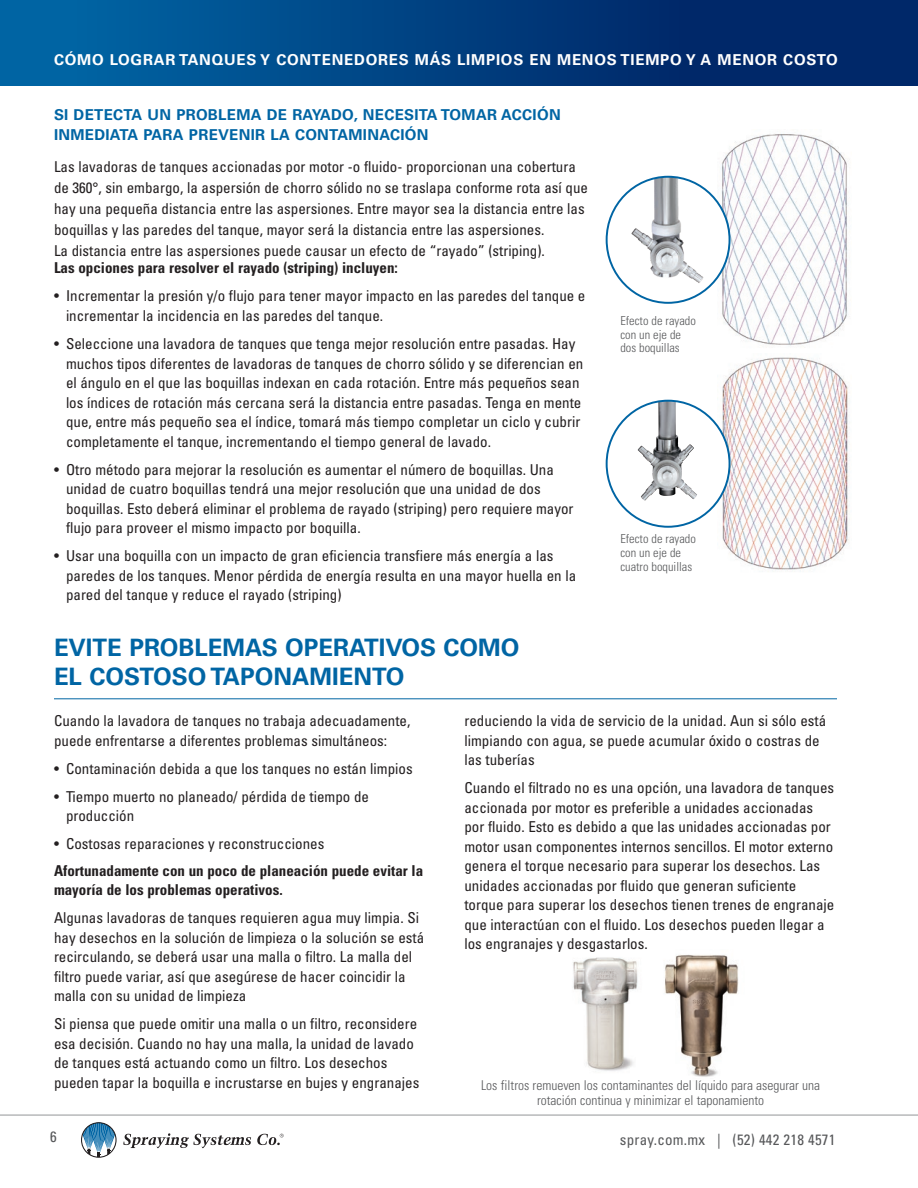
<style>
.page{position:relative;width:918px;height:1188px;background:#fff}
.page>*{position:absolute;margin:0;border:0;box-sizing:border-box;transform-origin:0 0}
.big_headline{font:700 24px/28.8px "Univers LT Std";color:#0065a4}
.body{font:condensed 15px/19.5px "Univers LT Std";color:#231f20}
.body_bullets{font:condensed 15px/19.5px "Univers LT Std";color:#231f20}
.body-2{font:700 condensed 15px/19.5px "Univers LT Std";color:#231f20}
.subhead{font:700 15px/19.5px "Univers LT Std";letter-spacing:.02em;color:#0065a4}
.t1{font:700 15px "Univers LT Std";letter-spacing:.05em;color:#fff}
.t2{font:condensed 15px "Univers LT Std";letter-spacing:.015em;color:#57585a}
.gray_caption{font:300 condensed 13.5px/15px "Univers LT Std";color:#57585a;text-align:center}
.gray_caption-2{font:300 condensed 12.45px/13.8px "Univers LT Std";color:#57585a}
</style>
<div class="page">
<div style="left:0;top:0;width:918px;height:85px;background:linear-gradient(to right,#0066a5,#001c5d)"></div>
<hr style="left:917px;top:0;width:1px;height:85px;background:#0065a4">
<hr style="left:0;top:1115px;width:918px;height:1px;background:#939598">
<svg style="left:81px;top:1122px;width:36px;height:36px"></svg>
<svg style="left:123px;top:1133px;width:128px;height:15px"></svg>
<svg style="left:257px;top:1134px;width:27px;height:11px"></svg>
<img style="left:665px;top:954px;width:74px;height:123px">
<img style="left:573px;top:957px;width:65px;height:114px">
<hr style="left:54px;top:698px;width:783px;height:1px;background:#0065a4">
<img style="left:721px;top:134px;width:127px;height:212px">
<img style="left:607px;top:177px;width:123px;height:126px">
<img style="left:718px;top:357px;width:132px;height:215px">
<svg style="left:607px;top:401px;width:123px;height:126px"></svg>
<img style="left:637px;top:402px;width:21px;height:55px">
<p class="t1" style="left:54px;top:51px;width:785px">CÓMO LOGRAR TANQUES Y CONTENEDORES MÁS LIMPIOS EN MENOS TIEMPO Y A MENOR COSTO</p>
<p class="subhead" style="left:54px;top:106px;width:508px">SI DETECTA UN PROBLEMA DE RAYADO, NECESITA TOMAR ACCIÓN<br>INMEDIATA PARA PREVENIR LA CONTAMINACIÓN</p>
<p class="body" style="left:54px;top:156px;width:536px;line-height:21px">Las lavadoras de tanques accionadas por motor -o fluido- proporcionan una cobertura de 360°, sin embargo, la aspersión de chorro sólido no se traslapa conforme rota así que hay una pequeña distancia entre las aspersiones. Entre mayor sea la distancia entre las boquillas y las paredes del tanque, mayor será la distancia entre las aspersiones.<br>La distancia entre las aspersiones puede causar un efecto de “rayado” (striping).</p>
<p class="body-2" style="left:54px;top:258px;width:345px">Las opciones para resolver el rayado (striping) incluyen:</p>
<p class="body" style="left:66px;top:286px;width:521px;text-indent:-12px">• Incrementar la presión y/o flujo para tener mayor impacto en las paredes del tanque e incrementar la incidencia en las paredes del tanque.</p>
<p class="body" style="left:66px;top:334px;width:519px;text-indent:-12px">• Seleccione una lavadora de tanques que tenga mejor resolución entre pasadas. Hay muchos tipos diferentes de lavadoras de tanques de chorro sólido y se diferencian en el ángulo en el que las boquillas indexan en cada rotación. Entre más pequeños sean los índices de rotación más cercana será la distancia entre pasadas. Tenga en mente que, entre más pequeño sea el índice, tomará más tiempo completar un ciclo y cubrir completamente el tanque, incrementando el tiempo general de lavado.</p>
<p class="body" style="left:66px;top:459px;width:509px;text-indent:-12px">• Otro método para mejorar la resolución es aumentar el número de boquillas. Una unidad de cuatro boquillas tendrá una mejor resolución que una unidad de dos boquillas. Esto deberá eliminar el problema de rayado (striping) pero requiere mayor flujo para proveer el mismo impacto por boquilla.</p>
<p class="body" style="left:66px;top:546px;width:512px;text-indent:-12px">• Usar una boquilla con un impacto de gran eficiencia transfiere más energía a las paredes de los tanques. Menor pérdida de energía resulta en una mayor huella en la pared del tanque y reduce el rayado (striping)</p>
<p class="gray_caption-2" style="left:620px;top:314px;width:77px">Efecto de rayado con un eje de dos boquillas</p>
<p class="gray_caption-2" style="left:620px;top:532px;width:77px">Efecto de rayado con un eje de cuatro boquillas</p>
<p class="big_headline" style="left:54px;top:633px;width:467px">EVITE PROBLEMAS OPERATIVOS COMO<br>EL COSTOSO TAPONAMIENTO</p>
<p class="body" style="left:54px;top:711px;width:358px">Cuando la lavadora de tanques no trabaja adecuadamente, puede enfrentarse a diferentes problemas simultáneos:</p>
<p class="body_bullets" style="left:54px;top:758px;width:360px">• Contaminación debida a que los tanques no están limpios</p>
<p class="body_bullets" style="left:66px;top:787px;width:305px;text-indent:-12px">• Tiempo muerto no planeado/ pérdida de tiempo de producción</p>
<p class="body_bullets" style="left:54px;top:834px;width:272px">• Costosas reparaciones y reconstrucciones</p>
<p class="body-2" style="left:54px;top:861px;width:371px">Afortunadamente con un poco de planeación puede evitar la mayoría de los problemas operativos.</p>
<p class="body" style="left:54px;top:908px;width:372px">Algunas lavadoras de tanques requieren agua muy limpia. Si hay desechos en la solución de limpieza o la solución se está recirculando, se deberá usar una malla o filtro. La malla del filtro puede variar, así que asegúrese de hacer coincidir la malla con su unidad de limpieza</p>
<p class="body" style="left:54px;top:1014px;width:367px">Si piensa que puede omitir una malla o un filtro, reconsidere esa decisión. Cuando no hay una malla, la unidad de lavado de tanques está actuando como un filtro. Los desechos pueden tapar la boquilla e incrustarse en bujes y engranajes</p>
<p class="body" style="left:464px;top:711px;width:363px">reduciendo la vida de servicio de la unidad. Aun si sólo está limpiando con agua, se puede acumular óxido o costras de las tuberías</p>
<p class="body" style="left:464px;top:778px;width:372px">Cuando el filtrado no es una opción, una lavadora de tanques accionada por motor es preferible a unidades accionadas por fluido. Esto es debido a que las unidades accionadas por motor usan componentes internos sencillos. El motor externo genera el torque necesario para superar los desechos. Las unidades accionadas por fluido que generan suficiente torque para superar los desechos tienen trenes de engranaje que interactúan con el fluido. Los desechos pueden llegar a los engranajes y desgastarlos.</p>
<p class="gray_caption" style="left:481px;top:1077px;width:341px">Los filtros remueven los contaminantes del líquido para asegurar una rotación continua y minimizar el taponamiento</p>
<p class="t2" style="left:50px;top:1128px;width:8px">6</p>
<p class="t2" style="left:620px;top:1130px;width:217px">spray.com.mx | (52) 442 218 4571</p>
</div>
